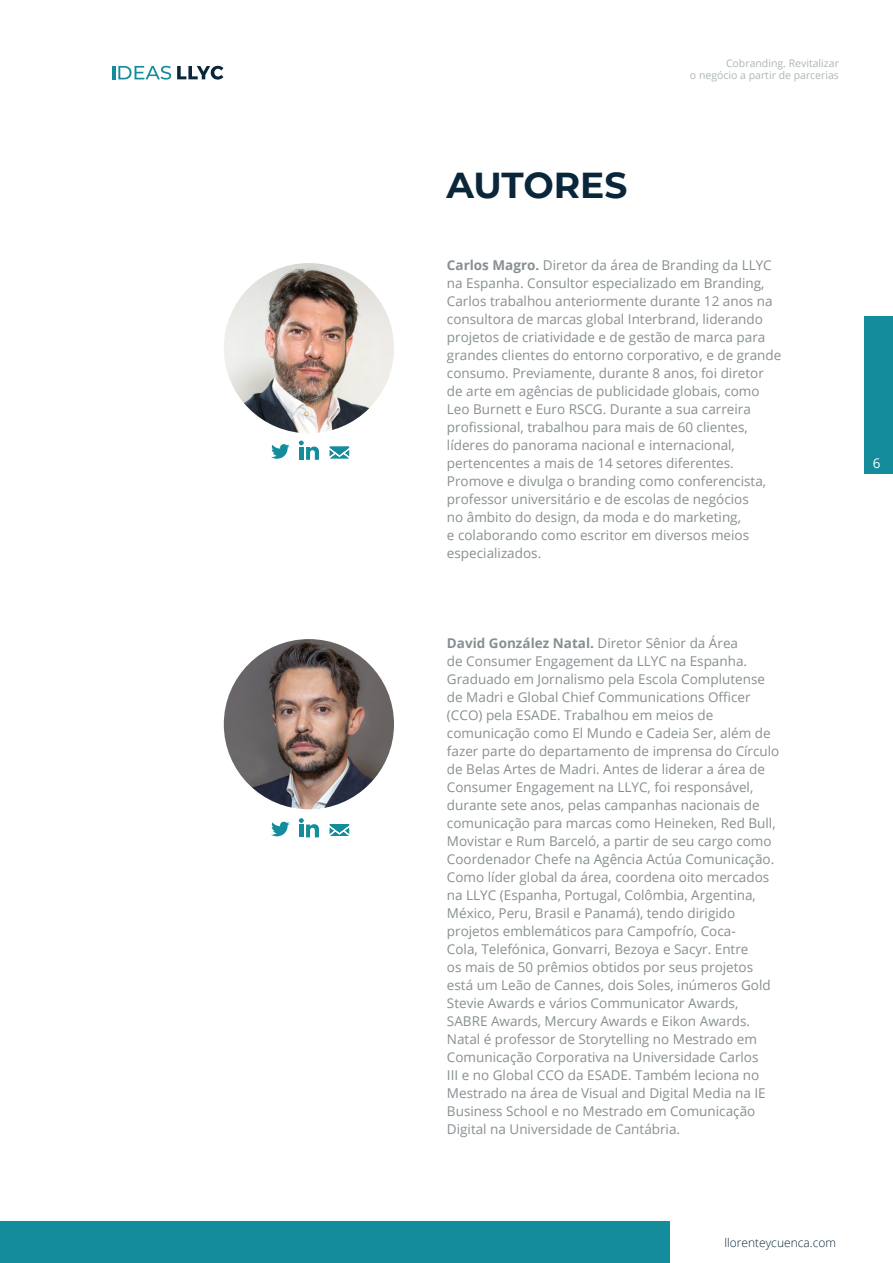
<style>
.page{position:relative;width:893px;height:1263px;background:#fff}
.page>*{position:absolute;margin:0;border:0;box-sizing:border-box;transform-origin:0 0}
.t1{font:700 36px "Montserrat";letter-spacing:-.005em;color:#0a263b}
.t2{font:13.5px/18px "Open Sans";color:#878f92}
.t3{font:13.5px "Open Sans";color:#fff}
.t4{font:300 12px "Open Sans";color:#0a263b}
.t5{font:10.5px/12px "Open Sans";color:#adb5b6;text-align:right}
.s1{font-weight:700}
</style>
<div class="page">
<svg style="left:112px;top:66px;width:59px;height:14px"></svg>
<svg style="left:177px;top:66px;width:46px;height:14px"></svg>
<div style="left:864px;top:316px;width:29px;height:158px;background:#148c9c"></div>
<div style="left:0;top:1221px;width:669px;height:42px;background:#148c9c"></div>
<img style="left:224px;top:639px;width:170px;height:170px;border-radius:85px">
<svg style="left:329px;top:824px;width:21px;height:12px"></svg>
<svg style="left:271px;top:822px;width:18px;height:14px"></svg>
<svg style="left:299px;top:818px;width:20px;height:19px"></svg>
<img style="left:224px;top:263px;width:170px;height:170px;border-radius:85px">
<svg style="left:329px;top:446px;width:21px;height:13px"></svg>
<svg style="left:271px;top:444px;width:18px;height:15px"></svg>
<svg style="left:299px;top:441px;width:20px;height:19px"></svg>
<p class="t5" style="left:690px;top:57px;width:151px">Cobranding. Revitalizar<br>o negócio a partir de parcerias</p>
<h1 class="t1" style="left:446px;top:159px;width:182px">AUTORES</h1>
<p class="t2" style="left:447px;top:256px;width:336px"><span class="s1">Carlos Magro.</span> Diretor da área de Branding da LLYC na Espanha. Consultor especializado em Branding, Carlos trabalhou anteriormente durante 12 anos na consultora de marcas global Interbrand, liderando projetos de criatividade e de gestão de marca para grandes clientes do entorno corporativo, e de grande consumo. Previamente, durante 8 anos, foi diretor de arte em agências de publicidade globais, como Leo Burnett e Euro RSCG. Durante a sua carreira profissional, trabalhou para mais de 60 clientes, líderes do panorama nacional e internacional, pertencentes a mais de 14 setores diferentes.<br>Promove e divulga o branding como conferencista, professor universitário e de escolas de negócios<br>no âmbito do design, da moda e do marketing,<br>e colaborando como escritor em diversos meios especializados.</p>
<p class="t2" style="left:447px;top:634px;width:334px"><span class="s1">David González Natal.</span> Diretor Sênior da Área<br>de Consumer Engagement da LLYC na Espanha.<br>Graduado em Jornalismo pela Escola Complutense de Madri e Global Chief Communications Officer (CCO) pela ESADE. Trabalhou em meios de comunicação como El Mundo e Cadeia Ser, além de fazer parte do departamento de imprensa do Círculo de Belas Artes de Madri. Antes de liderar a área de Consumer Engagement na LLYC, foi responsável, durante sete anos, pelas campanhas nacionais de comunicação para marcas como Heineken, Red Bull, Movistar e Rum Barceló, a partir de seu cargo como Coordenador Chefe na Agência Actúa Comunicação.<br>Como líder global da área, coordena oito mercados na LLYC (Espanha, Portugal, Colômbia, Argentina, México, Peru, Brasil e Panamá), tendo dirigido projetos emblemáticos para Campofrío, Coca-<br>Cola, Telefónica, Gonvarri, Bezoya e Sacyr. Entre<br>os mais de 50 prêmios obtidos por seus projetos está um Leão de Cannes, dois Soles, inúmeros Gold Stevie Awards e vários Communicator Awards, SABRE Awards, Mercury Awards e Eikon Awards.<br>Natal é professor de Storytelling no Mestrado em Comunicação Corporativa na Universidade Carlos<br>III e no Global CCO da ESADE. Também leciona no Mestrado na área de Visual and Digital Media na IE Business School e no Mestrado em Comunicação Digital na Universidade de Cantábria.</p>
<p class="t3" style="left:873px;top:454px;width:9px">6</p>
<p class="t4" style="left:724px;top:1234px;width:113px">llorenteycuenca.com</p>
</div>
